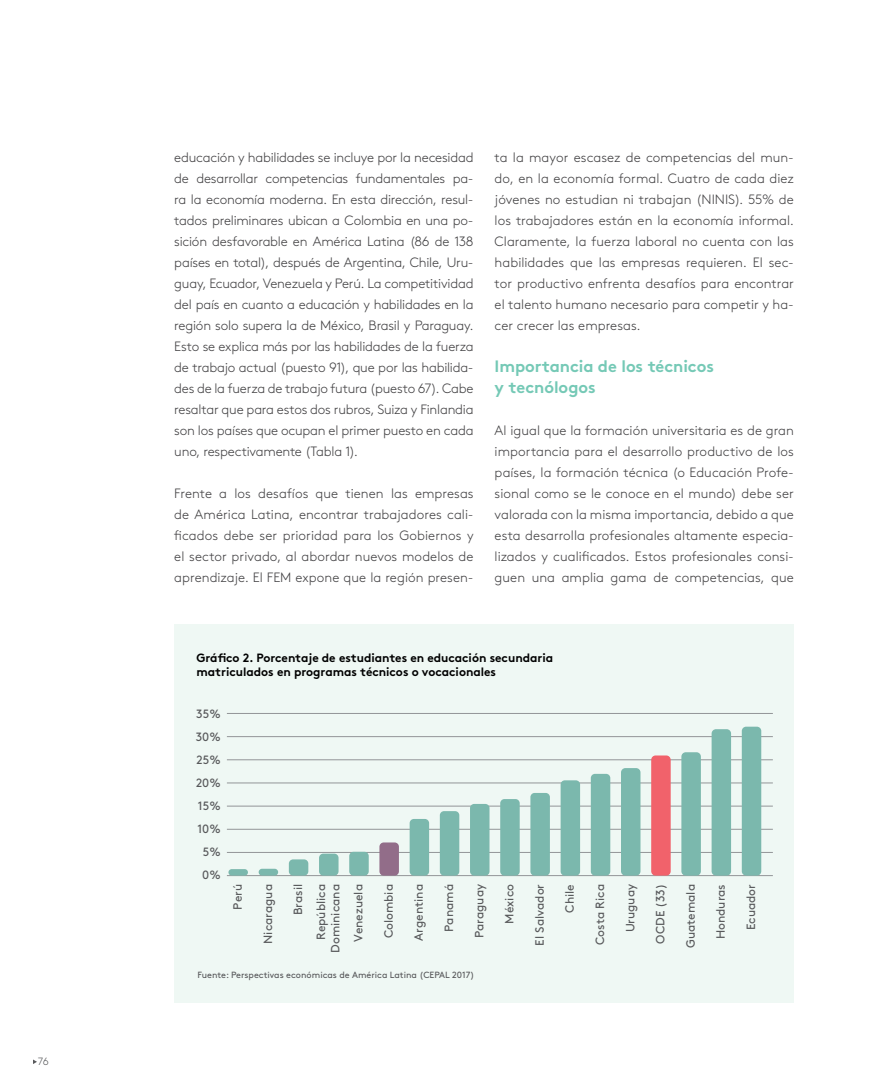
<style>
.page{position:relative;width:893px;height:1085px;background:#fff}
.page>*{position:absolute;margin:0;border:0;box-sizing:border-box;transform-origin:0 0}
.t1{font:700 16.5px/21px "Brown";color:#75c9b6}
.t2{font:300 13.5px/21px "Brown";color:#414042;text-align:justify}
.t3{font:12px/23px "Brown";color:#58595b;text-align:right}
.t4{font:700 12px/14.4px "Brown";color:#000}
.t5{font:300 10.5px "Brown";color:#58595b}
.t6{font:9px "Brown";color:#58595b}
</style>
<div class="page">
<svg style="left:33px;top:1059px;width:4px;height:5px"></svg>
<div style="left:174px;top:624px;width:620px;height:378px;background:#eff8f4"></div>
<hr style="left:227px;top:875px;width:545px;height:1px;background:#939598">
<hr style="left:227px;top:852px;width:545px;height:1px;background:#939598">
<hr style="left:227px;top:829px;width:545px;height:1px;background:#939598">
<hr style="left:227px;top:805px;width:545px;height:1px;background:#939598">
<hr style="left:227px;top:782px;width:545px;height:1px;background:#939598">
<hr style="left:227px;top:759px;width:545px;height:1px;background:#939598">
<hr style="left:227px;top:736px;width:545px;height:1px;background:#939598">
<hr style="left:227px;top:713px;width:545px;height:1px;background:#939598">
<div style="left:228px;top:869px;width:20px;height:6px;background:#7bb8ad;border-radius:3px"></div>
<div style="left:259px;top:868px;width:19px;height:7px;background:#7bb8ad;border-radius:3px"></div>
<div style="left:289px;top:859px;width:19px;height:16px;background:#7bb8ad;border-radius:4px"></div>
<div style="left:319px;top:853px;width:19px;height:22px;background:#7bb8ad;border-radius:4px"></div>
<div style="left:349px;top:851px;width:20px;height:24px;background:#7bb8ad;border-radius:4px"></div>
<div style="left:379px;top:842px;width:20px;height:33px;background:#926d89;border-radius:4px"></div>
<div style="left:409px;top:819px;width:20px;height:56px;background:#7bb8ad;border-radius:4px"></div>
<div style="left:440px;top:811px;width:19px;height:64px;background:#7bb8ad;border-radius:4px"></div>
<div style="left:470px;top:804px;width:19px;height:71px;background:#7bb8ad;border-radius:4px"></div>
<div style="left:500px;top:799px;width:19px;height:76px;background:#7bb8ad;border-radius:4px"></div>
<div style="left:530px;top:793px;width:20px;height:82px;background:#7bb8ad;border-radius:4px"></div>
<div style="left:560px;top:780px;width:20px;height:95px;background:#7bb8ad;border-radius:4px"></div>
<div style="left:590px;top:774px;width:20px;height:101px;background:#7bb8ad;border-radius:4px"></div>
<div style="left:621px;top:768px;width:19px;height:107px;background:#7bb8ad;border-radius:4px"></div>
<div style="left:651px;top:755px;width:19px;height:120px;background:#f1626b;border-radius:4px"></div>
<div style="left:681px;top:752px;width:19px;height:123px;background:#7bb8ad;border-radius:4px"></div>
<div style="left:711px;top:729px;width:20px;height:146px;background:#7bb8ad;border-radius:4px"></div>
<div style="left:741px;top:726px;width:20px;height:149px;background:#7bb8ad;border-radius:4px"></div>
<p class="t5" style="left:38px;top:1054px;width:12px">76</p>
<p class="t2" style="left:174px;top:146px;width:301px">educación y habilidades se incluye por la necesidad de desarrollar competencias fundamentales pa&shy;ra la economía moderna. En esta dirección, resul&shy;tados preliminares ubican a Colombia en una po&shy;sición desfavorable en América Latina (86 de 138 países en total), después de Argentina, Chile, Uru&shy;guay, Ecuador, Venezuela y Perú. La competitividad del país en cuanto a educación y habilidades en la región solo supera la de México, Brasil y Paraguay.<br>Esto se explica más por las habilidades de la fuerza de trabajo actual (puesto 91), que por las habilida&shy;des de la fuerza de trabajo futura (puesto 67). Cabe resaltar que para estos dos rubros, Suiza y Finlandia son los países que ocupan el primer puesto en cada uno, respectivamente (Tabla 1).</p>
<p class="t2" style="left:174px;top:482px;width:301px">Frente a los desafíos que tienen las empresas de América Latina, encontrar trabajadores cali&shy;ficados debe ser prioridad para los Gobiernos y el sector privado, al abordar nuevos modelos de aprendizaje. El FEM expone que la región presen-</p>
<p class="t2" style="left:494px;top:146px;width:301px">ta la mayor escasez de competencias del mun&shy;do, en la economía formal. Cuatro de cada diez jóvenes no estudian ni trabajan (NINIS). 55% de los trabajadores están en la economía informal.<br>Claramente, la fuerza laboral no cuenta con las habilidades que las empresas requieren. El sec&shy;tor productivo enfrenta desafíos para encontrar el talento humano necesario para competir y ha&shy;cer crecer las empresas.</p>
<p class="t1" style="left:494px;top:354px;width:221px">Importancia de los técnicos y tecnólogos</p>
<p class="t2" style="left:494px;top:419px;width:301px">Al igual que la formación universitaria es de gran importancia para el desarrollo productivo de los países, la formación técnica (o Educación Profe&shy;sional como se le conoce en el mundo) debe ser valorada con la misma importancia, debido a que esta desarrolla profesionales altamente especia&shy;lizados y cualificados. Estos profesionales consi&shy;guen una amplia gama de competencias, que</p>
<p class="t4" style="left:196px;top:649px;width:358px">Gráfico 2. Porcentaje de estudiantes en educación secundaria matriculados en programas técnicos o vocacionales</p>
<p class="t3" style="left:196px;top:701px;width:26px">35%</p>
<p class="t3" style="left:196px;top:724px;width:26px">30%</p>
<p class="t3" style="left:196px;top:747px;width:26px">25%</p>
<p class="t3" style="left:196px;top:770px;width:26px">20%</p>
<p class="t3" style="left:198px;top:793px;width:24px">15%</p>
<p class="t3" style="left:197px;top:816px;width:25px">10%</p>
<p class="t3" style="left:203px;top:839px;width:19px">5%</p>
<p class="t3" style="left:202px;top:862px;width:20px">0%</p>
<p class="t3" style="left:225px;top:909px;width:27px;rotate:-90deg">Perú</p>
<p class="t3" style="left:255px;top:943px;width:61px;rotate:-90deg">Nicaragua</p>
<p class="t3" style="left:285px;top:940px;width:57px;rotate:-90deg">Brasil<br>República</p>
<p class="t3" style="left:323px;top:952px;width:70px;rotate:-90deg">Dominicana<br>Venezuela</p>
<p class="t3" style="left:376px;top:938px;width:56px;rotate:-90deg">Colombia</p>
<p class="t3" style="left:406px;top:940px;width:58px;rotate:-90deg">Argentina</p>
<p class="t3" style="left:436px;top:931px;width:49px;rotate:-90deg">Panamá</p>
<p class="t3" style="left:466px;top:938px;width:56px;rotate:-90deg">Paraguay</p>
<p class="t3" style="left:497px;top:923px;width:41px;rotate:-90deg">México</p>
<p class="t3" style="left:527px;top:945px;width:63px;rotate:-90deg">El Salvador</p>
<p class="t3" style="left:557px;top:912px;width:30px;rotate:-90deg">Chile</p>
<p class="t3" style="left:587px;top:944px;width:62px;rotate:-90deg">Costa Rica</p>
<p class="t3" style="left:617px;top:932px;width:50px;rotate:-90deg">Uruguay</p>
<p class="t3" style="left:648px;top:943px;width:61px;rotate:-90deg">OCDE (33)</p>
<p class="t3" style="left:678px;top:948px;width:65px;rotate:-90deg">Guatemala</p>
<p class="t3" style="left:708px;top:939px;width:57px;rotate:-90deg">Honduras</p>
<p class="t3" style="left:738px;top:930px;width:48px;rotate:-90deg">Ecuador</p>
<p class="t6" style="left:197px;top:967px;width:278px">Fuente: Perspectivas económicas de América Latina (CEPAL 2017)</p>
</div>
